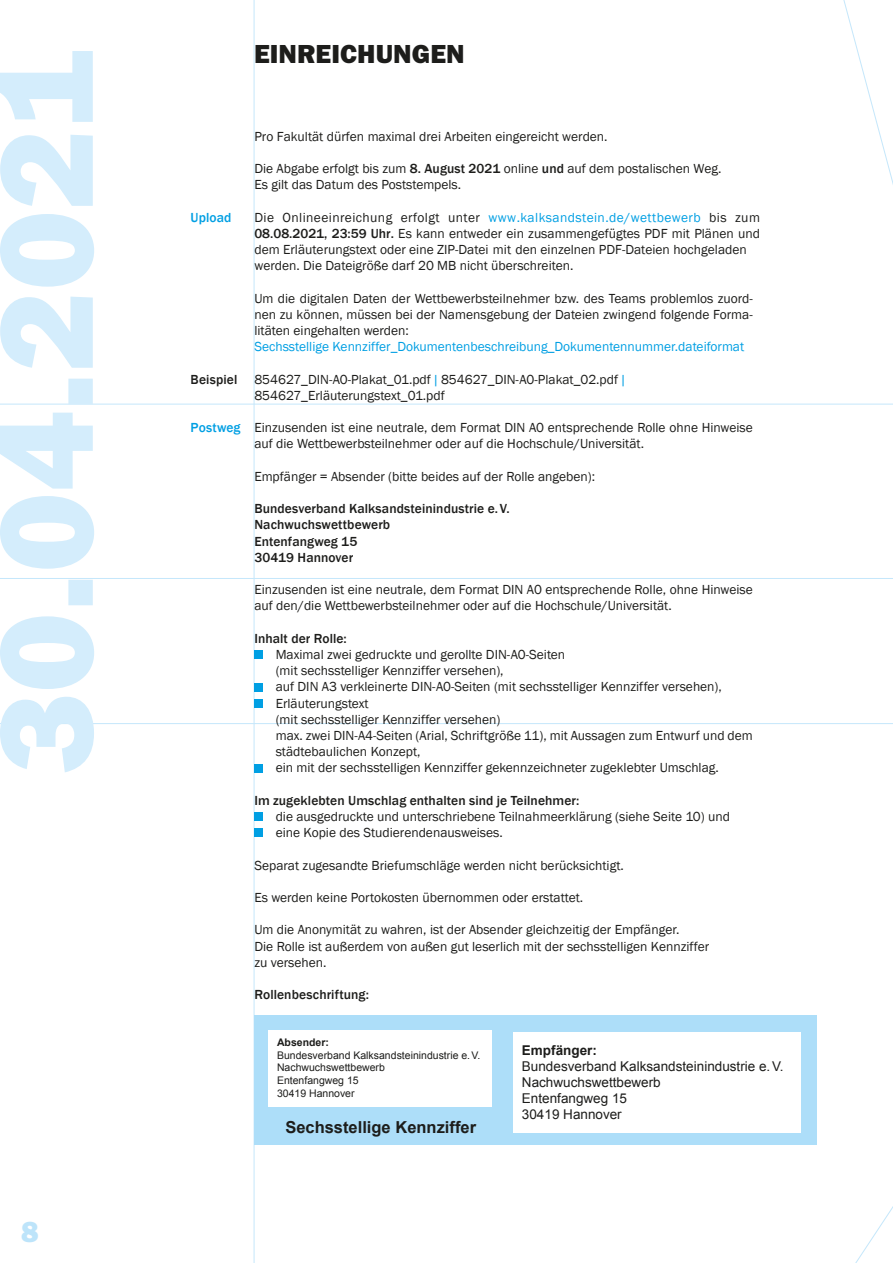
<style>
.page{position:relative;width:893px;height:1263px;background:#fff}
.page>*{position:absolute;margin:0;border:0;box-sizing:border-box;transform-origin:0 0}
.t1{font:800 30px "Franklin Gothic";color:#bde4fa}
.t2{font:800 27px "Franklin Gothic";color:#1d1d1b}
.t3{font:700 16.5px "Arial";color:#1d1d1b}
.t4{font:13.5px/16.2px "Franklin Gothic";color:#1d1d1b}
.t5{font:500 13.5px/16.2px "Franklin Gothic";letter-spacing:.01em;color:#1d1d1b}
.t6{font:13.5px/16.2px "Arial";color:#1d1d1b}
.t7{font:13.5px "Franklin Gothic";color:#009fe3}
.t8{font:700 13.5px "Arial";color:#1d1d1b}
.t9{font:500 13.5px "Franklin Gothic";letter-spacing:.01em;color:#009fe3}
.t10{font:10.5px/12.6px "Arial";color:#1d1d1b}
.t11{font:700 10.5px "Arial";color:#1d1d1b}
.s1{font-weight:500}
.s2{color:#009fe3}
.s3{font-weight:500;color:#009fe3}
</style>
<div class="page">
<hr style="left:254px;top:0;width:1px;height:1263px;background:#c5e7fb">
<hr style="left:0;top:404px;width:893px;height:1px;background:#c5e7fb">
<hr style="left:0;top:578px;width:893px;height:1px;background:#c5e7fb">
<hr style="left:0;top:723px;width:893px;height:1px;background:#c5e7fb">
<svg style="left:859px;top:55px;width:34px;height:1204px"></svg>
<div style="left:254px;top:1015px;width:562px;height:130px;background:#addef9"></div>
<div style="left:513px;top:1032px;width:288px;height:100px;background:#fff"></div>
<div style="left:268px;top:1030px;width:224px;height:76px;background:#fff"></div>
<div style="left:254px;top:650px;width:9px;height:9px;background:#009fe3"></div>
<div style="left:254px;top:683px;width:9px;height:8px;background:#009fe3"></div>
<div style="left:254px;top:699px;width:9px;height:9px;background:#009fe3"></div>
<div style="left:254px;top:764px;width:9px;height:8px;background:#009fe3"></div>
<div style="left:254px;top:812px;width:9px;height:9px;background:#009fe3"></div>
<div style="left:254px;top:829px;width:9px;height:8px;background:#009fe3"></div>
<svg style="left:0;top:51px;width:94px;height:721px;fill:#d4edfc"></svg>
<h1 class="t1" style="left:21px;top:1215px;width:19px">8</h1>
<h2 class="t2" style="left:254px;top:38px;width:212px">EINREICHUNGEN</h2>
<p class="t9" style="left:191px;top:209px;width:42px">Upload</p>
<p class="t4" style="left:254px;top:128px;width:355px">Pro-Fakultät-dürfen-maximal-drei-Arbeiten-eingereicht-werden.</p>
<p class="t4" style="left:254px;top:161px;width:469px">Die Abgabe erfolgt bis zum <span class="s1">8. August 2021</span> online <span class="s1">und</span> auf dem postalischen Weg.<br>Es gilt das Datum des Poststempels.</p>
<p class="t4" style="left:254px;top:209px;width:507px">Die Onlineeinreichung erfolgt unter <span class="s2">www.kalksandstein.de/wettbewerb</span> bis zum <span class="s1">08.08.2021, 23:59 Uhr.</span> Es kann entweder ein zusammengefügtes PDF mit Plänen und dem-Erläuterungstext-oder-eine-ZIP-Datei-mit-den-einzelnen-PDF-Dateien-hochgeladen werden. Die Dateigröße darf 20 MB nicht überschreiten.</p>
<p class="t4" style="left:254px;top:290px;width:500px;text-align:justify">Um die digitalen Daten der Wettbewerbsteilnehmer bzw. des Teams problemlos zuord&shy;nen zu können, müssen bei der Namensgebung der Dateien zwingend folgende Forma&shy;litäten eingehalten werden:</p>
<p class="t7" style="left:254px;top:338px;width:491px">Sechsstellige Kennziffer_Dokumentenbeschreibung_Dokumentennummer.dateiformat</p>
<p class="t5" style="left:191px;top:371px;width:48px">Beispiel</p>
<p class="t4" style="left:254px;top:371px;width:374px">854627_DIN-A0-Plakat_01.pdf<span class="s2">|</span>854627_DIN-A0-Plakat_02.pdf<span class="s2">|<br></span>854627_Erläuterungstext_01.pdf</p>
<p class="t4" style="left:254px;top:420px;width:500px;text-indent:-64px"><span class="s3">Postweg</span> Einzusenden ist eine neutrale, dem Format DIN A0 entsprechende Rolle ohne Hinweise auf die Wettbewerbsteilnehmer oder auf die Hochschule/Universität.</p>
<p class="t4" style="left:254px;top:468px;width:342px">Empfänger = Absender (bitte beides auf der Rolle angeben):</p>
<p class="t5" style="left:254px;top:501px;width:257px">Bundesverband Kalksandsteinindustrie e.V.<br>Nachwuchswettbewerb<br>Entenfangweg 15<br>30419 Hannover</p>
<p class="t4" style="left:254px;top:582px;width:500px">Einzusenden ist eine neutrale, dem Format DIN A0 entsprechende Rolle, ohne Hinweise auf den/die Wettbewerbsteilnehmer oder auf die Hochschule/Universität.</p>
<p class="t5" style="left:254px;top:630px;width:94px">Inhalt der Rolle:</p>
<p class="t4" style="left:276px;top:647px;width:479px">Maximal zwei gedruckte und gerollte DIN-A0-Seiten<br>(mit sechsstelliger Kennziffer versehen),<br>auf DIN A3 verkleinerte DIN-A0-Seiten (mit sechsstelliger Kennziffer versehen), Erläuterungstext<br>(mit sechsstelliger Kennziffer versehen)<br>max. zwei DIN-A4-Seiten (Arial, Schriftgröße 11), mit Aussagen zum Entwurf und dem städtebaulichen Konzept,<br>ein mit der sechsstelligen Kennziffer gekennzeichneter zugeklebter Umschlag.</p>
<p class="t5" style="left:254px;top:792px;width:327px">Im zugeklebten Umschlag enthalten sind je Teilnehmer:</p>
<p class="t4" style="left:276px;top:809px;width:456px">die ausgedruckte und unterschriebene Teilnahmeerklärung (siehe Seite 10) und eine Kopie des Studierendenausweises.</p>
<p class="t4" style="left:254px;top:857px;width:371px">Separat zugesandte Briefumschläge werden nicht berücksichtigt.</p>
<p class="t4" style="left:254px;top:890px;width:330px">Es werden keine Portokosten übernommen oder erstattet.</p>
<p class="t4" style="left:254px;top:922px;width:456px">Um die Anonymität zu wahren, ist der Absender gleichzeitig der Empfänger.<br>Die Rolle ist außerdem von außen gut leserlich mit der sechsstelligen Kennziffer zu versehen.</p>
<p class="t5" style="left:254px;top:987px;width:116px">Rollenbeschriftung:</p>
<p class="t11" style="left:277px;top:1035px;width:53px">Absender:</p>
<p class="t10" style="left:277px;top:1049px;width:205px">Bundesverband Kalksandsteinindustrie e.V.<br>Nachwuchswettbewerb<br>Entenfangweg 15<br>30419 Hannover</p>
<p class="t3" style="left:285px;top:1116px;width:192px">Sechsstellige Kennziffer</p>
<p class="t8" style="left:522px;top:1041px;width:77px">Empfänger:</p>
<p class="t6" style="left:522px;top:1058px;width:263px">Bundesverband Kalksandsteinindustrie e.V.<br>Nachwuchswettbewerb<br>Entenfangweg 15<br>30419 Hannover</p>
</div>
